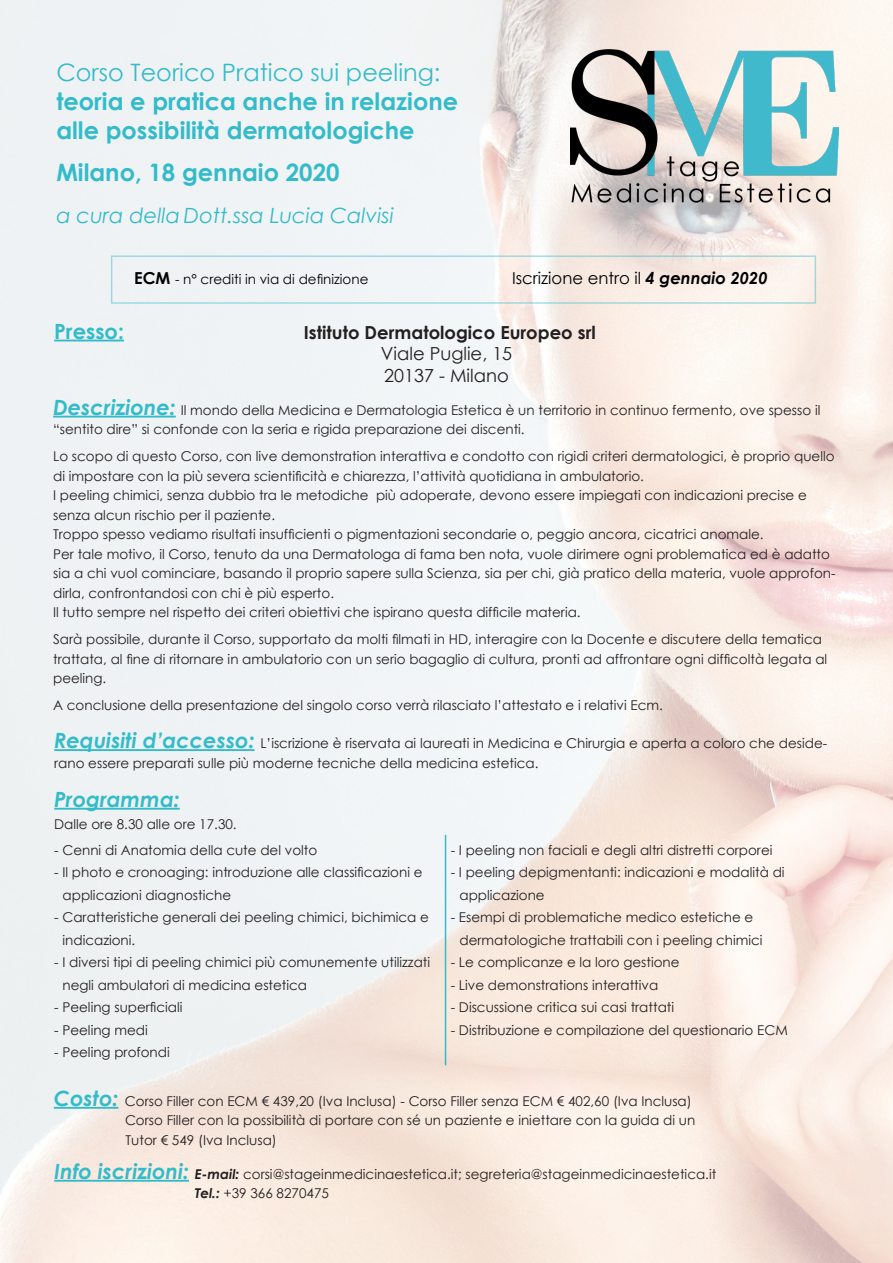
<style>
.page{position:relative;width:893px;height:1263px;background:#fff}
.page>*{position:absolute;margin:0;border:0;box-sizing:border-box;transform-origin:0 0}
.t1{font:700 24px "Century Gothic";color:#34bbca}
.t2{font:24px "Century Gothic";color:#34bbca}
.t3{font:italic 21px "Century Gothic";color:#34bbca}
.t4{font:italic 700 21px "Century Gothic";color:#34bbca}
.t5{font:700 21px "Century Gothic";color:#34bbca}
.t6{font:700 18px "Century Gothic";color:#231f20}
.t7{font:18px "Century Gothic";color:#231f20}
.t8{font:16.5px "Century Gothic";color:#000}
.t9{font:13.5px/19.5px "Century Gothic";color:#231f20}
.t10{font:13.5px "Century Gothic";color:#000}
.s1{font-weight:700;font-size:16.5px}
.s2{font-weight:700;font-style:italic}
.s3{font-weight:700;font-style:italic;font-size:21px;color:#34bbca}
</style>
<div class="page">
<img style="left:0;top:1px;width:893px;height:1262px">
<img style="left:571px;top:49px;width:268px;height:160px">
<hr style="left:54px;top:340px;width:70px;height:1px;background:#34bbca">
<hr style="left:54px;top:749px;width:201px;height:2px;background:#34bbca">
<hr style="left:53px;top:416px;width:123px;height:1px;background:#34bbca">
<hr style="left:54px;top:808px;width:126px;height:2px;background:#34bbca">
<hr style="left:54px;top:1107px;width:64px;height:2px;background:#34bbca">
<hr style="left:54px;top:1180px;width:135px;height:2px;background:#34bbca">
<hr style="left:445px;top:835px;width:1px;height:230px;background:#34bbca">
<p class="t2" style="left:56px;top:56px;width:386px">Corso Teorico Pratico sui peeling:</p>
<p class="t1" style="left:56px;top:83px;width:403px">teoria e pratica anche in relazione</p>
<p class="t1" style="left:56px;top:112px;width:360px">alle possibilità dermatologiche</p>
<p class="t1" style="left:56px;top:154px;width:285px">Milano, 18 gennaio 2020</p>
<p class="t3" style="left:56px;top:200px;width:339px">a cura della Dott.ssa Lucia Calvisi</p>
<p class="t10" style="left:134px;top:270px;width:236px"><span class="s1">ECM</span> - n° crediti in via di definizione</p>
<p class="t8" style="left:512px;top:267px;width:257px">Iscrizione entro il <span class="s2">4 gennaio 2020</span></p>
<p class="t5" style="left:54px;top:315px;width:71px">Presso:</p>
<p class="t6" style="left:304px;top:318px;width:293px">Istituto Dermatologico Europeo srl</p>
<p class="t7" style="left:381px;top:341px;width:133px">Viale Puglie, 15</p>
<p class="t7" style="left:384px;top:363px;width:126px">20137 - Milano</p>
<p class="t9" style="left:53px;top:400px;width:769px"><span class="s3">Descrizione:</span> Il mondo della Medicina e Dermatologia Estetica è un territorio in continuo fermento, ove spesso il “sentito dire” si confonde con la seria e rigida preparazione dei discenti.</p>
<p class="t9" style="left:53px;top:446px;width:783px">Lo scopo di questo Corso, con live demonstration interattiva e condotto con rigidi criteri dermatologici, è proprio quello di impostare con la più severa scientificità e chiarezza, l’attività quotidiana in ambulatorio.</p>
<p class="t9" style="left:53px;top:485px;width:755px">I peeling chimici, senza dubbio tra le metodiche più adoperate, devono essere impiegati con indicazioni precise e senza alcun rischio per il paziente.</p>
<p class="t9" style="left:53px;top:524px;width:712px">Troppo spesso vediamo risultati insufficienti o pigmentazioni secondarie o, peggio ancora, cicatrici anomale.</p>
<p class="t9" style="left:53px;top:544px;width:784px">Per tale motivo, il Corso, tenuto da una Dermatologa di fama ben nota, vuole dirimere ogni problematica ed è adatto sia a chi vuol cominciare, basando il proprio sapere sulla Scienza, sia per chi, già pratico della materia, vuole approfon&shy;dirla, confrontandosi con chi è più esperto.</p>
<p class="t9" style="left:53px;top:602px;width:529px">Il tutto sempre nel rispetto dei criteri obiettivi che ispirano questa difficile materia.</p>
<p class="t9" style="left:53px;top:629px;width:776px">Sarà possibile, durante il Corso, supportato da molti filmati in HD, interagire con la Docente e discutere della tematica trattata, al fine di ritornare in ambulatorio con un serio bagaglio di cultura, pronti ad affrontare ogni difficoltà legata al peeling.</p>
<p class="t9" style="left:53px;top:695px;width:611px">A conclusione della presentazione del singolo corso verrà rilasciato l’attestato e i relativi Ecm.</p>
<p class="t9" style="left:54px;top:733px;width:774px"><span class="s3">Requisiti d’accesso:</span> L’iscrizione è riservata ai laureati in Medicina e Chirurgia e aperta a coloro che deside&shy;rano essere preparati sulle più moderne tecniche della medicina estetica.</p>
<p class="t4" style="left:54px;top:783px;width:127px">Programma:</p>
<p class="t9" style="left:54px;top:814px;width:184px">Dalle ore 8.30 alle ore 17.30.</p>
<p class="t9" style="left:54px;top:840px;width:265px">- Cenni di Anatomia della cute del volto</p>
<p class="t9" style="left:63px;top:861px;width:361px;line-height:22.5px;text-indent:-8px">- Il photo e cronoaging: introduzione alle classificazioni e applicazioni diagnostiche</p>
<p class="t9" style="left:62px;top:906px;width:368px;line-height:22.5px;text-indent:-8px">- Caratteristiche generali dei peeling chimici, bichimica e indicazioni.</p>
<p class="t9" style="left:62px;top:951px;width:369px;line-height:22.5px;text-indent:-8px">- I diversi tipi di peeling chimici più comunemente utilizzati negli ambulatori di medicina estetica</p>
<p class="t9" style="left:54px;top:997px;width:130px">- Peeling superficiali</p>
<p class="t9" style="left:54px;top:1020px;width:95px">- Peeling medi</p>
<p class="t9" style="left:54px;top:1042px;width:117px">- Peeling profondi</p>
<p class="t9" style="left:54px;top:1091px;width:640px"><span class="s3">Costo:</span> Corso Filler con ECM € 439,20 (Iva Inclusa) - Corso Filler senza ECM € 402,60 (Iva Inclusa)</p>
<p class="t9" style="left:125px;top:1110px;width:572px">Corso Filler con la possibilità di portare con sé un paziente e iniettare con la guida di un</p>
<p class="t9" style="left:126px;top:1130px;width:153px">Tutor € 549 (Iva Inclusa)</p>
<p class="t9" style="left:54px;top:1164px;width:664px"><span class="s3">Info iscrizioni:</span> <span class="s2">E-mail:</span> corsi@stageinmedicinaestetica.it; segreteria@stageinmedicinaestetica.it</p>
<p class="t9" style="left:195px;top:1183px;width:136px"><span class="s2">Tel.:</span> +39 366 8270475</p>
<p class="t9" style="left:451px;top:840px;width:323px">- I peeling non faciali e degli altri distretti corporei</p>
<p class="t9" style="left:451px;top:862px;width:335px">- I peeling depigmentanti: indicazioni e modalità di</p>
<p class="t9" style="left:459px;top:885px;width:87px">applicazione</p>
<p class="t9" style="left:451px;top:907px;width:304px">- Esempi di problematiche medico estetiche e</p>
<p class="t9" style="left:459px;top:930px;width:305px">dermatologiche trattabili con i peeling chimici</p>
<p class="t9" style="left:451px;top:952px;width:230px">- Le complicanze e la loro gestione</p>
<p class="t9" style="left:451px;top:975px;width:209px">- Live demonstrations interattiva</p>
<p class="t9" style="left:451px;top:997px;width:225px">- Discussione critica sui casi trattati</p>
<p class="t9" style="left:451px;top:1020px;width:339px">- Distribuzione e compilazione del questionario ECM</p>
</div>
